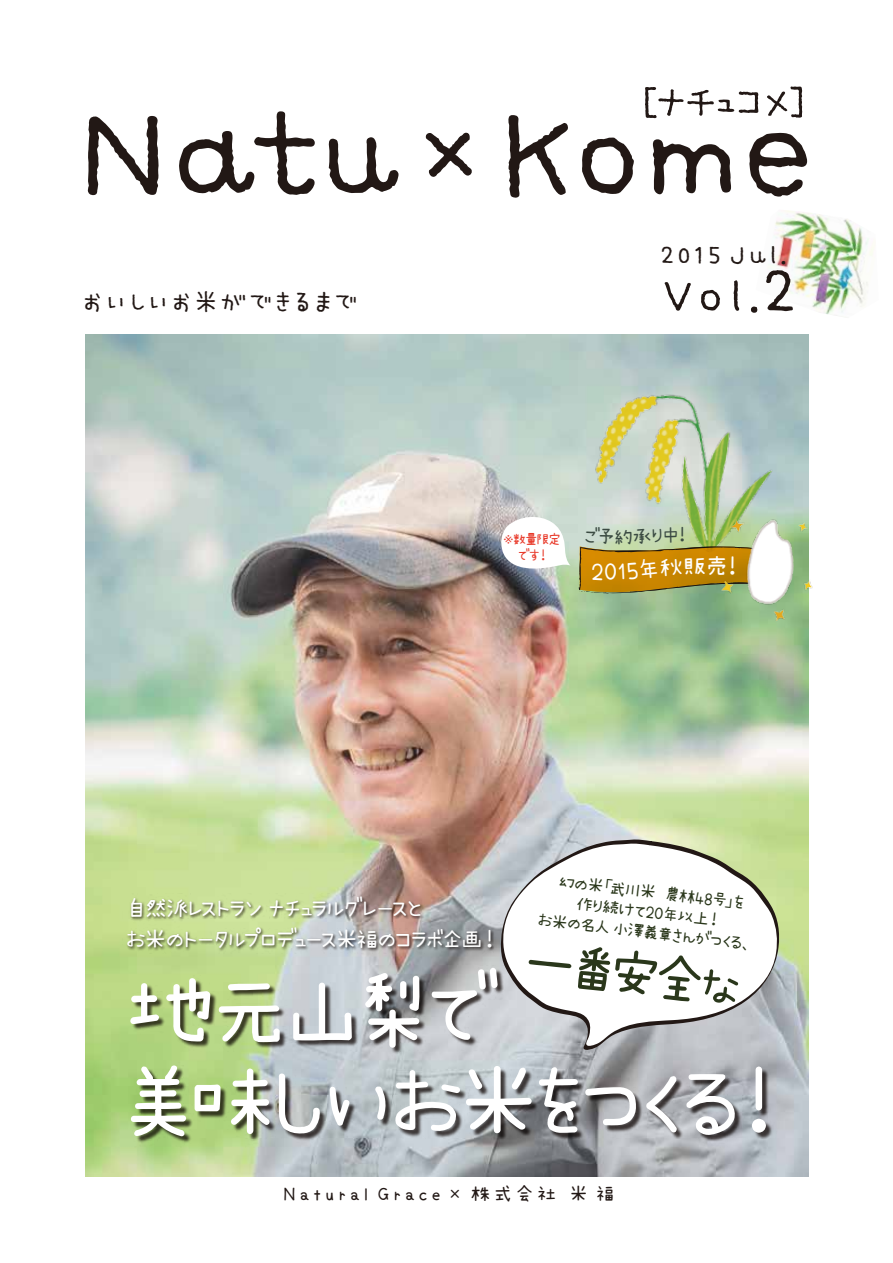
<style>
.page{position:relative;width:893px;height:1263px;background:#fff}
.page>*{position:absolute;margin:0;border:0;box-sizing:border-box;transform-origin:0 0}
.t1{font:203.55px "Miura Liner Jr";letter-spacing:-.06em;color:#221815}
.t2{font:86.55px/90.9px "KAWAIITEGAKIMOJI";letter-spacing:-.135em;color:#fff}
.t3{font:74.4px "Miura Liner Jr";color:#221815}
.t4{font:65.85px "Miura Liner Jr";letter-spacing:-.105em;color:#221815}
.t5{font:54.15px "KAWAIITEGAKIMOJI";color:#2a371b}
.t6{font:42.45px "Miura Liner Jr";letter-spacing:.005em;color:#221815}
.t7{font:24px "KAWAIITEGAKIMOJI";color:#fff}
.t8{font:23.1px/30.8px "KAWAIITEGAKIMOJI";letter-spacing:-.105em;color:#fff}
.t9{font:19.2px "KAWAIITEGAKIMOJI";letter-spacing:.22em;color:#221815}
.t10{font:19.2px "KAWAIITEGAKIMOJI";color:#3a4a42}
.t11{font:16.95px/20.2px "KAWAIITEGAKIMOJI";color:#2a371b;text-align:center}
.t12{font:14.4px "KAWAIITEGAKIMOJI";letter-spacing:-.145em;color:#e83828;scale:.95 1}
.s1{font-size:147.75px}
.s2{font-size:106.35px}
.s3{font-size:12px}
.s4{font-size:57.45px}
.s5{font-size:55.35px}
.s6{font-size:48.9px}
.s7{font-size:16.95px}
</style>
<div class="page">
<img style="left:85px;top:334px;width:723px;height:842px">
<img style="left:769px;top:210px;width:106px;height:106px">
<svg style="left:425px;top:132px;width:47px;height:45px"></svg>
<img style="left:115px;top:966px;width:693px;height:186px">
<img style="left:122px;top:893px;width:378px;height:62px">
<img style="left:585px;top:379px;width:200px;height:147px">
<svg style="left:500px;top:839px;width:280px;height:212px"></svg>
<img style="left:714px;top:514px;width:99px;height:108px">
<svg style="left:497px;top:514px;width:74px;height:60px"></svg>
<svg style="left:579px;top:526px;width:194px;height:67px;background:#c2aa55"></svg>
<h3 class="t4" style="left:628px;top:69px;width:193px">［ナチュコメ］</h3>
<h1 class="t1" style="left:72px;top:52px;width:751px">Natu <span class="s1">×</span> Kome</h1>
<h3 class="t6" style="left:81px;top:281px;width:278px">おいしいお米ができるまで</h3>
<h3 class="t6" style="left:659px;top:233px;width:130px">2015Jul.</h3>
<h3 class="t3" style="left:659px;top:259px;width:141px">Vol.<span class="s2">2</span></h3>
<p class="t12" style="left:503px;top:532px;width:63px"><span class="s3">※</span>数量限定</p>
<p class="t10" style="left:673px;top:525px;width:21px">！</p>
<p class="t12" style="left:518px;top:548px;width:36px">です！</p>
<h3 class="t7" style="left:604px;top:559px;width:15px">0</h3>
<h3 class="t7" style="left:705px;top:553px;width:26px">売</h3>
<p class="t11" style="left:544px;top:868px;width:222px;rotate:7deg">幻の米「武川米 農林48号」を<br>作り続けて20年以上！<br>お米の名人小澤義章さんがつくる、</p>
<h3 class="t8" style="left:125px;top:892px;width:377px">自然派レストランナチュラルグレースと<br>お米のトータルプロデュース米福のコラボ企画！</h3>
<h3 class="t5" style="left:525px;top:932px;width:224px;rotate:7deg"><span class="s4">一</span><span class="s5">番</span>安全<span class="s6">な</span></h3>
<h2 class="t2" style="left:115px;top:963px;width:688px">地元山梨で<br>美味しいお米をつくる！</h2>
<p class="t9" style="left:283px;top:1183px;width:333px">Natural Grace <span class="s7">×</span> 株式会社 米福</p>
</div>
